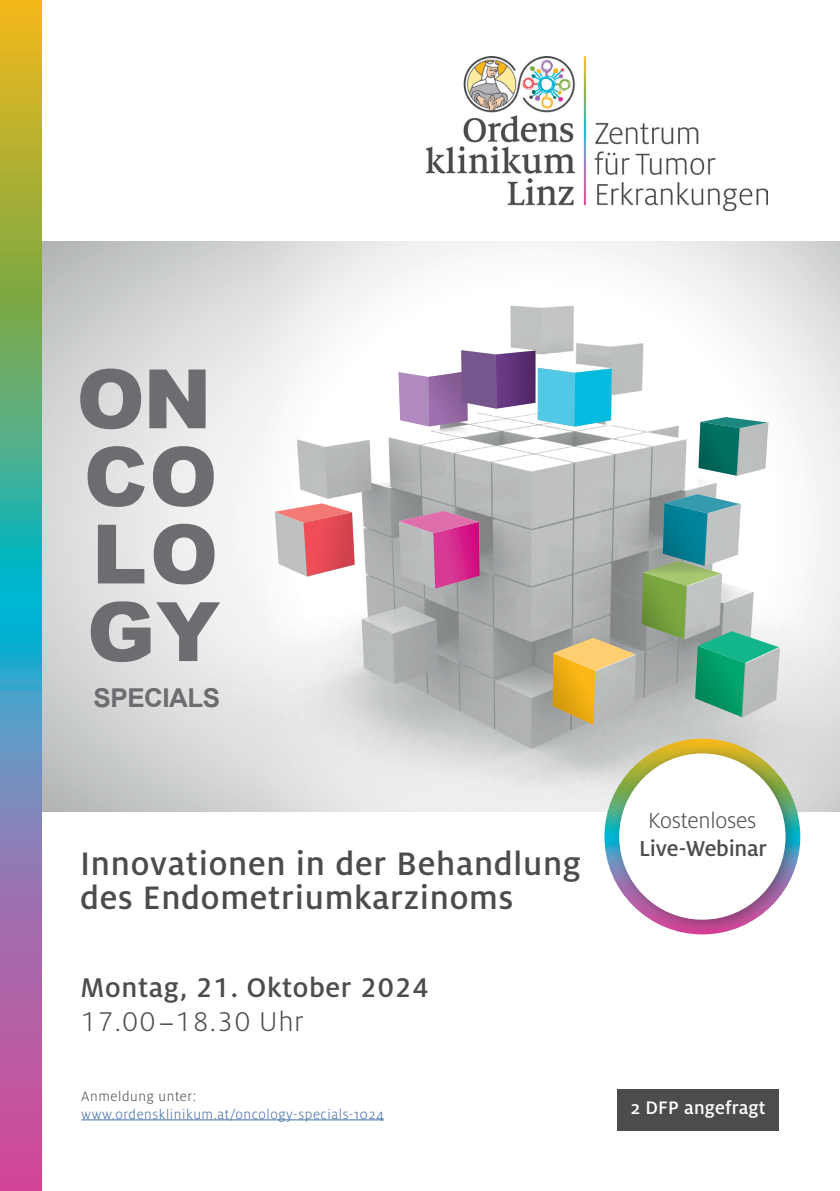
<style>
.page{position:relative;width:840px;height:1191px;background:#fff}
.page>*{position:absolute;margin:0;border:0;box-sizing:border-box;transform-origin:0 0}
.t1{font:900 82px/77.6px "Arial";letter-spacing:.015em;color:#6c6d70;text-align:justify}
.t2{font:500 36px/34px "Milo OT";letter-spacing:.02em;color:#4b4c4d}
.t3{font:500 30px/34px "Milo OT";letter-spacing:.02em;color:#4b4c4d}
.t4{font:700 26px "Arial";letter-spacing:-.02em;color:#6c6d70}
.t5{font:500 24px "Milo OT";letter-spacing:-.01em;color:#4b4c4d}
.t6{font:300 24px "Milo OT";letter-spacing:-.01em;color:#4b4c4d}
.t7{font:500 20px "Milo OT";letter-spacing:.01em;color:#fff}
.t8{font:300 15px "Milo OT";letter-spacing:.04em;color:#436da8}
.t9{font:300 15px "Milo OT";letter-spacing:.04em;color:#4b4c4d}
.s1{font-weight:300}
.s2{font-family:"Minion Pro";font-weight:400}
</style>
<div class="page">
<img style="left:42px;top:241px;width:797px;height:570px">
<svg style="left:552px;top:638px;width:83px;height:87px"></svg>
<svg style="left:641px;top:494px;width:137px;height:223px"></svg>
<svg style="left:398px;top:511px;width:81px;height:77px"></svg>
<svg style="left:275px;top:503px;width:79px;height:73px"></svg>
<svg style="left:398px;top:350px;width:213px;height:76px"></svg>
<svg style="left:698px;top:417px;width:69px;height:59px"></svg>
<svg style="left:0;top:0;width:42px;height:1191px"></svg>
<hr style="left:81px;top:1119px;width:303px;height:1px;background:#436da8">
<svg style="left:604px;top:738px;width:195px;height:196px"></svg>
<div style="left:611px;top:746px;width:188px;height:187px;background:#231f20;opacity:.35"></div>
<div style="left:619px;top:753px;width:166px;height:166px;background:#fff;border-radius:50%"></div>
<img style="left:426px;top:56px;width:341px;height:155px">
<div style="left:617px;top:1088px;width:161px;height:42px;background:#4b4c4d"></div>
<h1 class="t1" style="left:76px;top:357px;width:145px">ON CO LO GY</h1>
<p class="t4" style="left:94px;top:680px;width:128px">SPECIALS</p>
<p class="t2" style="left:80px;top:847px;width:502px">Innovationen in der Behandlung des Endometriumkarzinoms</p>
<p class="t3" style="left:80px;top:971px;width:350px">Montag, 21. Oktober 2024<br><span class="s1">17.00</span><span class="s2">–</span><span class="s1">18.30 Uhr</span></p>
<p class="t9" style="left:81px;top:1088px;width:117px">Anmeldung unter:</p>
<p class="t8" style="left:81px;top:1106px;width:304px">www.ordensklinikum.at/oncology-specials-1024</p>
<p class="t6" style="left:648px;top:807px;width:109px">Kostenloses</p>
<p class="t5" style="left:638px;top:835px;width:129px">Live-Webinar</p>
<p class="t7" style="left:630px;top:1097px;width:136px">2 DFP angefragt</p>
</div>
